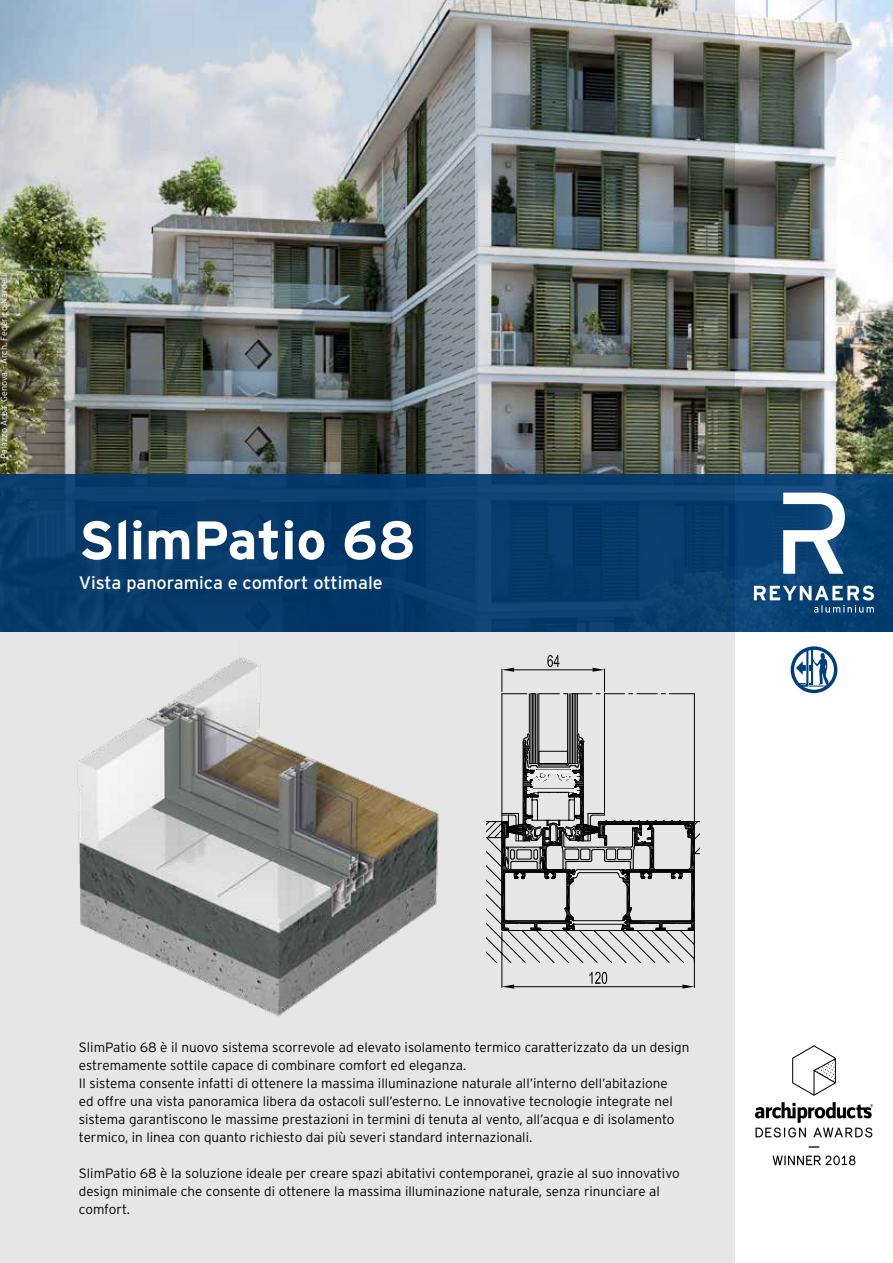
<style>
.page{position:relative;width:893px;height:1263px;background:#fff}
.page>*{position:absolute;margin:0;border:0;box-sizing:border-box;transform-origin:0 0}
.t1{font:700 54px "Interstate Rey";color:#fff}
.t2{font:18px "Interstate Rey";color:#fff}
.t3{font:300 13.5px/18px "Interstate Rey";color:#000}
.t4{font:300 9px "Interstate Rey";color:#fff}
</style>
<div class="page">
<img style="left:735px;top:0;width:158px;height:474px">
<svg style="left:735px;top:474px;width:158px;height:158px;fill:#084074"></svg>
<img style="left:0;top:0;width:735px;height:1263px">
<svg style="left:783px;top:493px;width:62px;height:81px"></svg>
<svg style="left:754px;top:585px;width:120px;height:28px"></svg>
<svg style="left:486px;top:655px;width:213px;height:333px"></svg>
<svg style="left:791px;top:646px;width:46px;height:47px"></svg>
<img style="left:66px;top:640px;width:380px;height:378px">
<svg style="left:755px;top:1102px;width:118px;height:35px"></svg>
<svg style="left:792px;top:1045px;width:44px;height:51px"></svg>
<svg style="left:772px;top:1155px;width:83px;height:10px"></svg>
<p class="t4" style="left:-1px;top:459px;width:188px;rotate:-90deg">Palazzo Arbà, Genova - Arch. Federico Nardelli</p>
<h1 class="t1" style="left:79px;top:507px;width:338px">SlimPatio 68</h1>
<h2 class="t2" style="left:79px;top:572px;width:305px">Vista panoramica e comfort ottimale</h2>
<p class="t3" style="left:79px;top:1038px;width:612px">SlimPatio 68 è il nuovo sistema scorrevole ad elevato isolamento termico caratterizzato da un design estremamente sottile capace di combinare comfort ed eleganza.<br>Il sistema consente infatti di ottenere la massima illuminazione naturale all’interno dell’abitazione<br>ed offre una vista panoramica libera da ostacoli sull’esterno. Le innovative tecnologie integrate nel sistema garantiscono le massime prestazioni in termini di tenuta al vento, all’acqua e di isolamento termico, in linea con quanto richiesto dai più severi standard internazionali.</p>
<p class="t3" style="left:79px;top:1164px;width:602px">SlimPatio 68 è la soluzione ideale per creare spazi abitativi contemporanei, grazie al suo innovativo design minimale che consente di ottenere la massima illuminazione naturale, senza rinunciare al comfort.</p>
</div>
